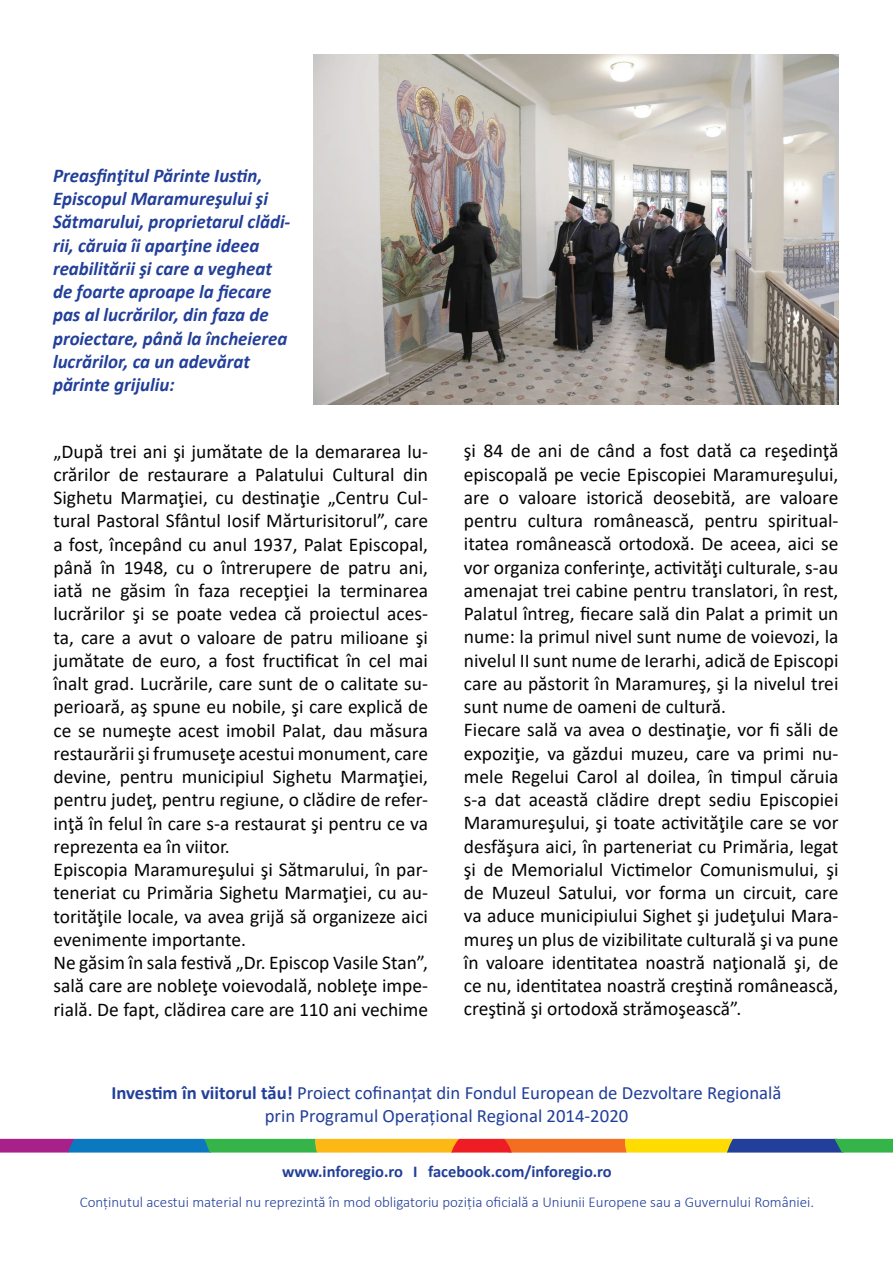
<style>
.page{position:relative;width:893px;height:1263px;background:#fff}
.page>*{position:absolute;margin:0;border:0;box-sizing:border-box;transform-origin:0 0}
.t1{font:19.5px/23.2px "Calibri";color:#040503}
.t2{font:italic 700 19.5px/23.2px "Calibri";color:#223f99}
.t3{font:18.75px/22.5px "Calibri";color:#223f99;text-align:center}
.t4{font:700 16.5px "Calibri";color:#223f99}
.t5{font:300 15px "Calibri";color:#223f99}
.s1{font-weight:700}
</style>
<div class="page">
<svg style="left:0;top:1139px;width:893px;height:13px;background:#908451"></svg>
<img style="left:313px;top:54px;width:526px;height:350px">
<p class="t2" style="left:53px;top:163px;width:239px">Preasfinţitul Părinte Iustin,<br>Episcopul Maramureşului şi<br>Sătmarului, proprietarul clădi&shy;rii, căruia îi aparţine ideea reabilitării şi care a vegheat de foarte aproape la fiecare pas al lucrărilor, din faza de proiectare, până la încheierea lucrărilor, ca un adevărat părinte grijuliu:</p>
<p class="t1" style="left:54px;top:439px;width:376px">„După trei ani şi jumătate de la demararea lu&shy;crărilor de restaurare a Palatului Cultural din Sighetu Marmaţiei, cu destinaţie „Centru Cul&shy;tural Pastoral Sfântul Iosif Mărturisitorul”, care a fost, începând cu anul 1937, Palat Episcopal, până în 1948, cu o întrerupere de patru ani, iată ne găsim în faza recepţiei la terminarea lucrărilor şi se poate vedea că proiectul aces&shy;ta, care a avut o valoare de patru milioane şi jumătate de euro, a fost fructificat în cel mai înalt grad. Lucrările, care sunt de o calitate su&shy;perioară, aş spune eu nobile, şi care explică de ce se numeşte acest imobil Palat, dau măsura restaurării şi frumuseţe acestui monument, care devine, pentru municipiul Sighetu Marmaţiei, pentru judeţ, pentru regiune, o clădire de refer&shy;inţă în felul în care s-a restaurat şi pentru ce va reprezenta ea în viitor.<br>Episcopia Maramureşului şi Sătmarului, în par&shy;teneriat cu Primăria Sighetu Marmaţiei, cu au&shy;torităţile locale, va avea grijă să organizeze aici evenimente importante.<br>Ne găsim în sala festivă „Dr. Episcop Vasile Stan”, sală care are nobleţe voievodală, nobleţe impe&shy;rială. De fapt, clădirea care are 110 ani vechime</p>
<p class="t1" style="left:464px;top:439px;width:376px">şi 84 de ani de când a fost dată ca reşedinţă episcopală pe vecie Episcopiei Maramureşului, are o valoare istorică deosebită, are valoare pentru cultura românească, pentru spiritual&shy;itatea românească ortodoxă. De aceea, aici se vor organiza conferinţe, activităţi culturale, s-au amenajat trei cabine pentru translatori, în rest, Palatul întreg, fiecare sală din Palat a primit un nume: la primul nivel sunt nume de voievozi, la nivelul II sunt nume de Ierarhi, adică de Episcopi care au păstorit în Maramureş, şi la nivelul trei sunt nume de oameni de cultură.<br>Fiecare sală va avea o destinaţie, vor fi săli de expoziţie, va găzdui muzeu, care va primi nu&shy;mele Regelui Carol al doilea, în timpul căruia s-a dat această clădire drept sediu Episcopiei Maramureşului, şi toate activităţile care se vor desfăşura aici, în parteneriat cu Primăria, legat şi de Memorialul Victimelor Comunismului, şi de Muzeul Satului, vor forma un circuit, care va aduce municipiului Sighet şi judeţului Mara&shy;mureş un plus de vizibilitate culturală şi va pune în valoare identitatea noastră naţională şi, de ce nu, identitatea noastră creştină românească, creştină şi ortodoxă strămoşească”.</p>
<p class="t3" style="left:111px;top:1081px;width:671px"><span class="s1">Investim în viitorul tău!</span> Proiect cofinanțat din Fondul European de Dezvoltare Regională prin Programul Operațional Regional 2014-2020</p>
<p class="t4" style="left:282px;top:1160px;width:331px">www.inforegio.ro I facebook.com/inforegio.ro</p>
<p class="t5" style="left:80px;top:1192px;width:736px">Conținutul acestui material nu reprezintă în mod obligatoriu poziția oficială a Uniunii Europene sau a Guvernului României.</p>
</div>
